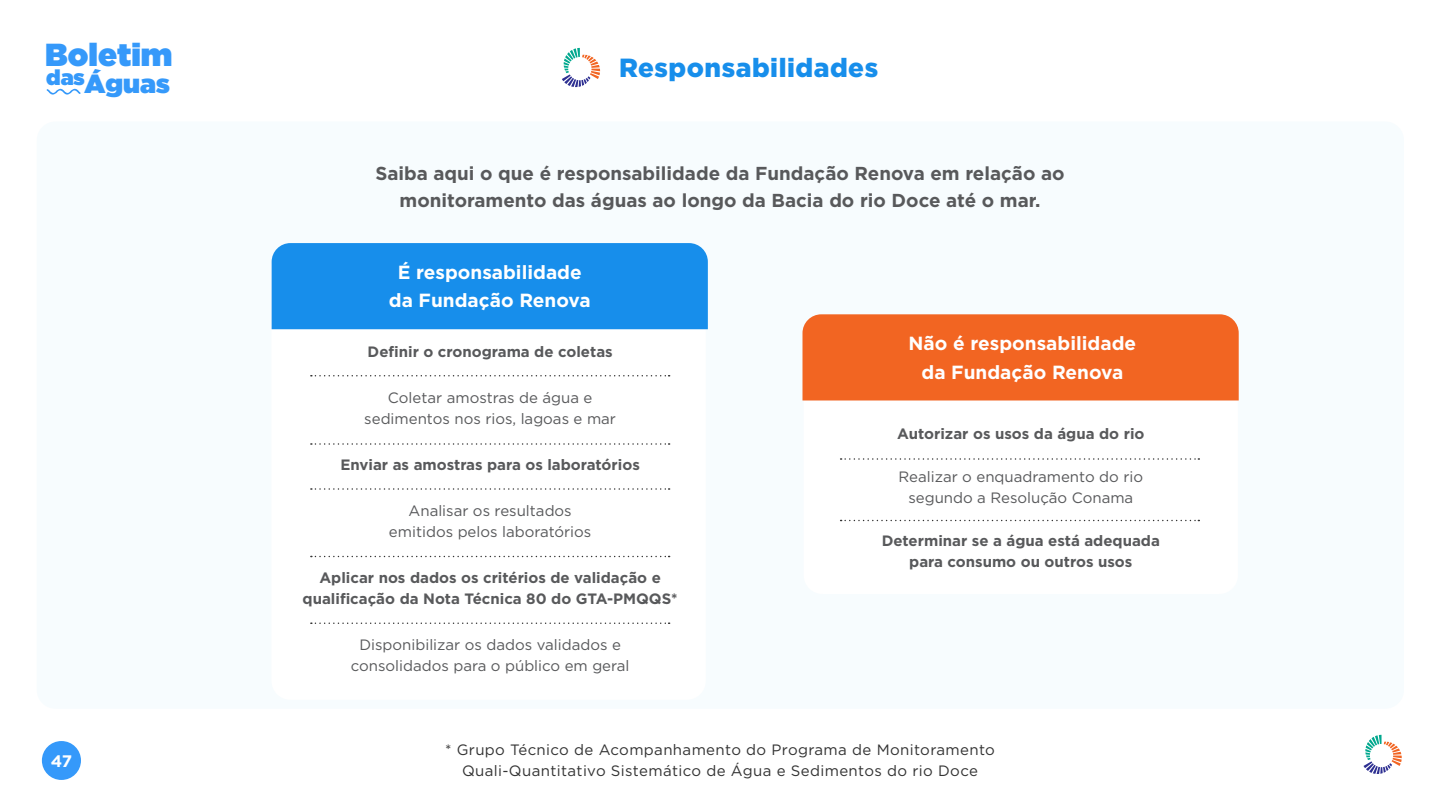
<style>
.page{position:relative;width:1440px;height:810px;background:#fff}
.page>*{position:absolute;margin:0;border:0;box-sizing:border-box;transform-origin:0 0}
.t1{font:900 31.88px "Gotham";color:#3599fa}
.t2{font:900 26.25px "Gotham";letter-spacing:.02em;color:#178eeb}
.t3{font:900 26.25px "Gotham";color:#3599fa}
.t4{font:900 21.45px "Gotham";color:#3599fa}
.t5{font:700 19.05px/28.2px "Gotham";color:#fff;text-align:center}
.t6{font:700 18.75px/26.6px "Gotham";color:#58595b;text-align:center}
.t7{font:700 16.65px "Gotham";color:#fff}
.t8{font:700 15px/20.7px "Gotham";color:#58595b;text-align:center}
.t9{font:15px/20.7px "Gotham";color:#58595b;text-align:center}
.t10{font:15px/21px "Gotham";letter-spacing:.025em;color:#333;text-align:center}
</style>
<div class="page">
<div style="left:37px;top:122px;width:1367px;height:587px;background:#f7fcfe;border-radius:19px"></div>
<div style="left:42px;top:741px;width:39px;height:39px;background:#3599fa;border-radius:19px"></div>
<div style="left:804px;top:315px;width:434px;height:279px;background:#fff;border-radius:19px"></div>
<div style="left:802px;top:314px;width:437px;height:87px;background:#f26522"></div>
<svg style="left:841px;top:458px;width:358px;height:2px"></svg>
<svg style="left:841px;top:520px;width:358px;height:1px"></svg>
<div style="left:272px;top:248px;width:434px;height:452px;background:#fff;border-radius:19px"></div>
<div style="left:272px;top:243px;width:436px;height:86px;background:#178eeb"></div>
<svg style="left:311px;top:375px;width:359px;height:1px"></svg>
<svg style="left:311px;top:443px;width:359px;height:2px"></svg>
<svg style="left:311px;top:488px;width:359px;height:2px"></svg>
<svg style="left:311px;top:556px;width:359px;height:1px"></svg>
<svg style="left:311px;top:622px;width:359px;height:2px"></svg>
<svg style="left:47px;top:89px;width:34px;height:6px"></svg>
<svg style="left:1364px;top:735px;width:38px;height:39px"></svg>
<svg style="left:562px;top:48px;width:38px;height:39px"></svg>
<h1 class="t1" style="left:45px;top:32px;width:129px">Boletim</h1>
<h2 class="t3" style="left:85px;top:65px;width:87px">Águas</h2>
<h3 class="t4" style="left:46px;top:62px;width:40px">das</h3>
<h2 class="t2" style="left:619px;top:52px;width:261px">Responsabilidades</h2>
<p class="t6" style="left:375px;top:160px;width:691px">Saiba aqui o que é responsabilidade da Fundação Renova em relação ao monitoramento das águas ao longo da Bacia do rio Doce até o mar.</p>
<p class="t7" style="left:51px;top:750px;width:23px">47</p>
<p class="t5" style="left:389px;top:258px;width:203px">É responsabilidade da Fundação Renova</p>
<p class="t8" style="left:368px;top:341px;width:247px">Definir o cronograma de coletas</p>
<p class="t9" style="left:364px;top:387px;width:253px">Coletar amostras de água e sedimentos nos rios, lagoas e mar</p>
<p class="t8" style="left:340px;top:454px;width:301px">Enviar as amostras para os laboratórios</p>
<p class="t9" style="left:389px;top:500px;width:204px">Analisar os resultados emitidos pelos laboratórios</p>
<p class="t8" style="left:303px;top:568px;width:377px">Aplicar nos dados os critérios de validação e qualificação da Nota Técnica 80 do GTA-PMQQS*</p>
<p class="t9" style="left:351px;top:634px;width:280px">Disponibilizar os dados validados e consolidados para o público em geral</p>
<p class="t5" style="left:909px;top:330px;width:229px">Não é responsabilidade da Fundação Renova</p>
<p class="t8" style="left:897px;top:423px;width:249px">Autorizar os usos da água do rio</p>
<p class="t9" style="left:899px;top:466px;width:246px">Realizar o enquadramento do rio segundo a Resolução Conama</p>
<p class="t8" style="left:882px;top:531px;width:280px">Determinar se a água está adequada para consumo ou outros usos</p>
<p class="t10" style="left:445px;top:738px;width:551px">* Grupo Técnico de Acompanhamento do Programa de Monitoramento<br>Quali-Quantitativo Sistemático de Água e Sedimentos do rio Doce</p>
</div>
